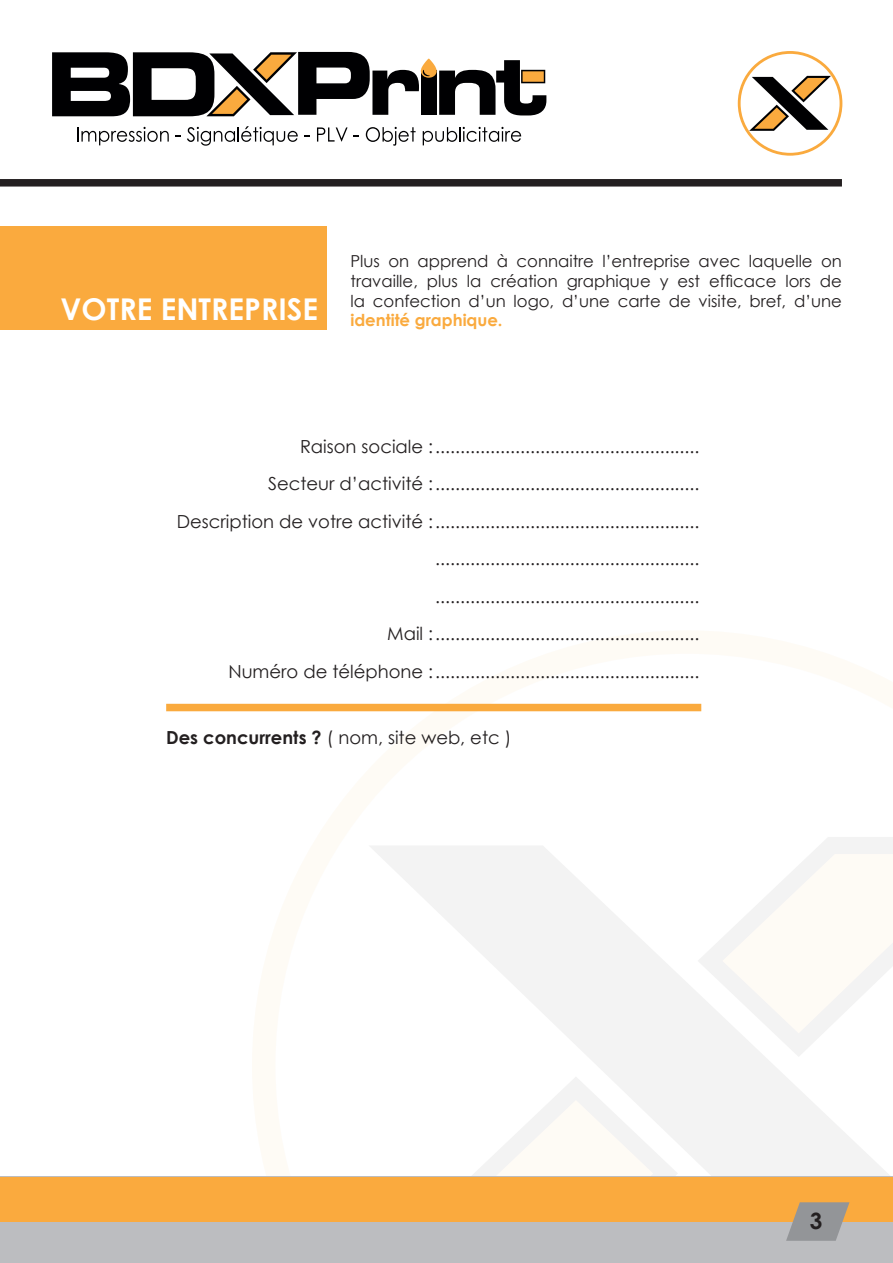
<style>
.page{position:relative;width:893px;height:1263px;background:#fff}
.page>*{position:absolute;margin:0;border:0;box-sizing:border-box;transform-origin:0 0}
.t1{font:700 30px "Century Gothic";color:#fff}
.t2{font:700 22.5px "Century Gothic";color:#231f20}
.t3{font:18px/37.5px "Century Gothic";color:#231f20;text-align:right}
.t4{font:16.5px/19.8px "Century Gothic";color:#231f20;text-align:justify}
.s1{font-weight:700;color:#faaa3e}
.s2{font-weight:700}
</style>
<div class="page">
<svg style="left:347px;top:837px;width:546px;height:340px"></svg>
<svg style="left:738px;top:51px;width:104px;height:105px"></svg>
<svg style="left:77px;top:127px;width:92px;height:18px"></svg>
<svg style="left:187px;top:126px;width:111px;height:20px"></svg>
<svg style="left:317px;top:127px;width:31px;height:15px"></svg>
<svg style="left:366px;top:127px;width:50px;height:19px"></svg>
<svg style="left:423px;top:127px;width:98px;height:18px"></svg>
<svg style="left:52px;top:52px;width:494px;height:64px"></svg>
<div style="left:0;top:179px;width:842px;height:8px;background:#231f20"></div>
<div style="left:0;top:226px;width:327px;height:104px;background:#faaa3e"></div>
<div style="left:166px;top:704px;width:535px;height:7px;background:#faaa3e"></div>
<div style="left:0;top:1177px;width:893px;height:86px;background:#bcbdc0"></div>
<div style="left:0;top:1177px;width:893px;height:44px;background:#faaa3e"></div>
<svg style="left:786px;top:1202px;width:63px;height:39px"></svg>
<p class="t1" style="left:61px;top:286px;width:259px">VOTRE ENTREPRISE</p>
<p class="t4" style="left:350px;top:251px;width:493px">Plus on apprend à connaitre l’entreprise avec laquelle on travaille, plus la création graphique y est efficace lors de la confection d’un logo, d’une carte de visite, bref, d’une <span class="s1">identité graphique.</span></p>
<p class="t3" style="left:300px;top:427px;width:401px">Raison sociale :.....................................................</p>
<p class="t3" style="left:268px;top:464px;width:433px">Secteur d’activité :.....................................................</p>
<p class="t3" style="left:177px;top:502px;width:524px">Description de votre activité :.....................................................</p>
<p class="t3" style="left:435px;top:539px;width:266px">.....................................................</p>
<p class="t3" style="left:387px;top:577px;width:314px">.....................................................<br>Mail :.....................................................</p>
<p class="t3" style="left:228px;top:652px;width:473px">Numéro de téléphone :.....................................................</p>
<p class="t3" style="left:166px;top:718px;width:347px"><span class="s2">Des concurrents ?</span> ( nom, site web, etc )</p>
<p class="t2" style="left:810px;top:1203px;width:14px">3</p>
</div>
